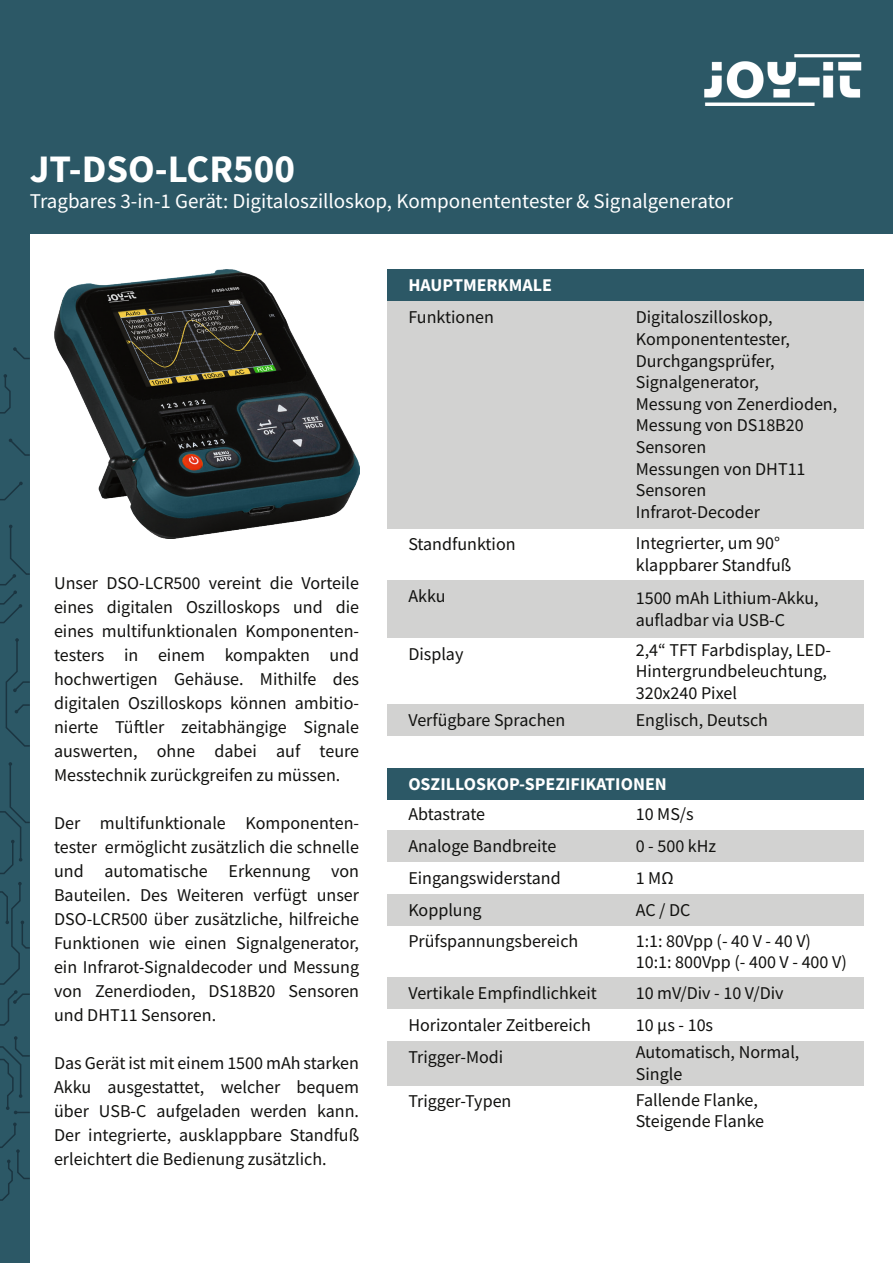
<style>
.page{position:relative;width:893px;height:1263px;background:#fff}
.page>*{position:absolute;margin:0;border:0;box-sizing:border-box;transform-origin:0 0}
.t1{font:700 39px "Source Sans Pro";color:#fff}
.t2{font:21px "Source Sans Pro";color:#fff}
.t3{font:18px/24px "Source Sans Pro";color:#11110f}
.t4{font:700 18px "Source Sans Pro";color:#fff}
</style>
<div class="page">
<div style="left:387px;top:830px;width:476px;height:32px;background:#d2d2d1"></div>
<div style="left:387px;top:704px;width:476px;height:32px;background:#d2d2d1"></div>
<div style="left:387px;top:894px;width:476px;height:32px;background:#d2d2d1"></div>
<div style="left:387px;top:977px;width:476px;height:32px;background:#d2d2d1"></div>
<div style="left:387px;top:1041px;width:476px;height:45px;background:#d2d2d1"></div>
<div style="left:387px;top:301px;width:476px;height:227px;background:#d2d2d1"></div>
<div style="left:387px;top:580px;width:476px;height:58px;background:#d2d2d1"></div>
<div style="left:0;top:0;width:893px;height:234px;background:#2c5866"></div>
<img style="left:704px;top:54px;width:158px;height:52px">
<div style="left:0;top:208px;width:30px;height:1055px;background:#2c5866"></div>
<div style="left:387px;top:269px;width:476px;height:32px;background:#2c5866"></div>
<div style="left:387px;top:768px;width:476px;height:31px;background:#2c5866"></div>
<svg style="left:0;top:1122px;width:30px;height:79px"></svg>
<svg style="left:0;top:1036px;width:30px;height:78px"></svg>
<svg style="left:0;top:882px;width:30px;height:144px"></svg>
<svg style="left:0;top:762px;width:30px;height:112px"></svg>
<svg style="left:5px;top:638px;width:25px;height:109px"></svg>
<svg style="left:0;top:525px;width:30px;height:99px"></svg>
<svg style="left:0;top:481px;width:23px;height:20px"></svg>
<svg style="left:9px;top:438px;width:21px;height:18px"></svg>
<svg style="left:0;top:374px;width:11px;height:40px"></svg>
<svg style="left:13px;top:347px;width:17px;height:12px"></svg>
<img style="left:54px;top:269px;width:305px;height:270px">
<p class="t1" style="left:30px;top:143px;width:267px">JT-DSO-LCR500</p>
<p class="t2" style="left:30px;top:187px;width:705px">Tragbares 3-in-1 Gerät: Digitaloszilloskop, Komponententester &amp; Signalgenerator</p>
<p class="t3" style="left:54px;top:571px;width:307px;text-align:justify">Unser DSO-LCR500 vereint die Vorteile eines digitalen Oszilloskops und die eines multifunktionalen Komponenten&shy;testers in einem kompakten und hochwertigen Gehäuse. Mithilfe des digitalen Oszilloskops können ambitio&shy;nierte Tüftler zeitabhängige Signale auswerten, ohne dabei auf teure Messtechnik zurückgreifen zu müssen.</p>
<p class="t3" style="left:54px;top:811px;width:307px;text-align:justify">Der multifunktionale Komponenten&shy;tester ermöglicht zusätzlich die schnelle und automatische Erkennung von Bauteilen. Des Weiteren verfügt unser DSO-LCR500 über zusätzliche, hilfreiche Funktionen wie einen Signalgenerator, ein Infrarot-Signaldecoder und Messung von Zenerdioden, DS18B20 Sensoren und DHT11 Sensoren.</p>
<p class="t3" style="left:54px;top:1051px;width:307px;text-align:justify">Das Gerät ist mit einem 1500 mAh starken Akku ausgestattet, welcher bequem über USB-C aufgeladen werden kann.<br>Der integrierte, ausklappbare Standfuß erleichtert die Bedienung zusätzlich.</p>
<p class="t4" style="left:408px;top:273px;width:145px">HAUPTMERKMALE</p>
<p class="t3" style="left:408px;top:305px;width:87px">Funktionen</p>
<p class="t3" style="left:636px;top:306px;width:203px;line-height:21.6px">Digitaloszilloskop,<br>Komponententester,<br>Durchgangsprüfer,<br>Signalgenerator,<br>Messung von Zenerdioden,<br>Messung von DS18B20<br>Sensoren<br>Messungen von DHT11<br>Sensoren<br>Infrarot-Decoder</p>
<p class="t3" style="left:408px;top:532px;width:109px">Standfunktion</p>
<p class="t3" style="left:636px;top:533px;width:157px;line-height:21.6px">Integrierter, um 90° klappbarer Standfuß</p>
<p class="t3" style="left:408px;top:584px;width:39px">Akku</p>
<p class="t3" style="left:636px;top:587px;width:184px;line-height:21.6px">1500 mAh Lithium-Akku, aufladbar via USB-C</p>
<p class="t3" style="left:408px;top:642px;width:57px">Display</p>
<p class="t3" style="left:636px;top:639px;width:197px;line-height:21.6px">2,4“ TFT Farbdisplay, LED-<br>Hintergrundbeleuchtung,<br>320x240 Pixel</p>
<p class="t3" style="left:408px;top:708px;width:158px">Verfügbare Sprachen</p>
<p class="t3" style="left:636px;top:708px;width:134px">Englisch, Deutsch</p>
<p class="t4" style="left:408px;top:771px;width:260px">OSZILLOSKOP-SPEZIFIKATIONEN</p>
<p class="t3" style="left:408px;top:802px;width:78px">Abtastrate</p>
<p class="t3" style="left:636px;top:802px;width:60px">10 MS/s</p>
<p class="t3" style="left:408px;top:834px;width:150px">Analoge Bandbreite</p>
<p class="t3" style="left:636px;top:834px;width:82px">0 - 500 kHz</p>
<p class="t3" style="left:408px;top:866px;width:154px">Eingangswiderstand</p>
<p class="t3" style="left:636px;top:866px;width:39px">1 MΩ</p>
<p class="t3" style="left:408px;top:897px;width:75px">Kopplung</p>
<p class="t3" style="left:636px;top:897px;width:56px">AC / DC</p>
<p class="t3" style="left:408px;top:929px;width:172px">Prüfspannungsbereich</p>
<p class="t3" style="left:636px;top:928px;width:177px">1:1: 80Vpp (- 40 V - 40 V)</p>
<p class="t3" style="left:636px;top:950px;width:213px">10:1: 800Vpp (- 400 V - 400 V)</p>
<p class="t3" style="left:408px;top:981px;width:190px">Vertikale Empfindlichkeit</p>
<p class="t3" style="left:636px;top:981px;width:149px">10 mV/Div - 10 V/Div</p>
<p class="t3" style="left:408px;top:1013px;width:184px">Horizontaler Zeitbereich</p>
<p class="t3" style="left:636px;top:1013px;width:79px">10 µs - 10s</p>
<p class="t3" style="left:408px;top:1045px;width:96px">Trigger-Modi</p>
<p class="t3" style="left:636px;top:1040px;width:165px">Automatisch, Normal,</p>
<p class="t3" style="left:636px;top:1062px;width:48px">Single</p>
<p class="t3" style="left:408px;top:1089px;width:105px">Trigger-Typen</p>
<p class="t3" style="left:636px;top:1088px;width:124px">Fallende Flanke,</p>
<p class="t3" style="left:636px;top:1109px;width:130px">Steigende Flanke</p>
</div>
